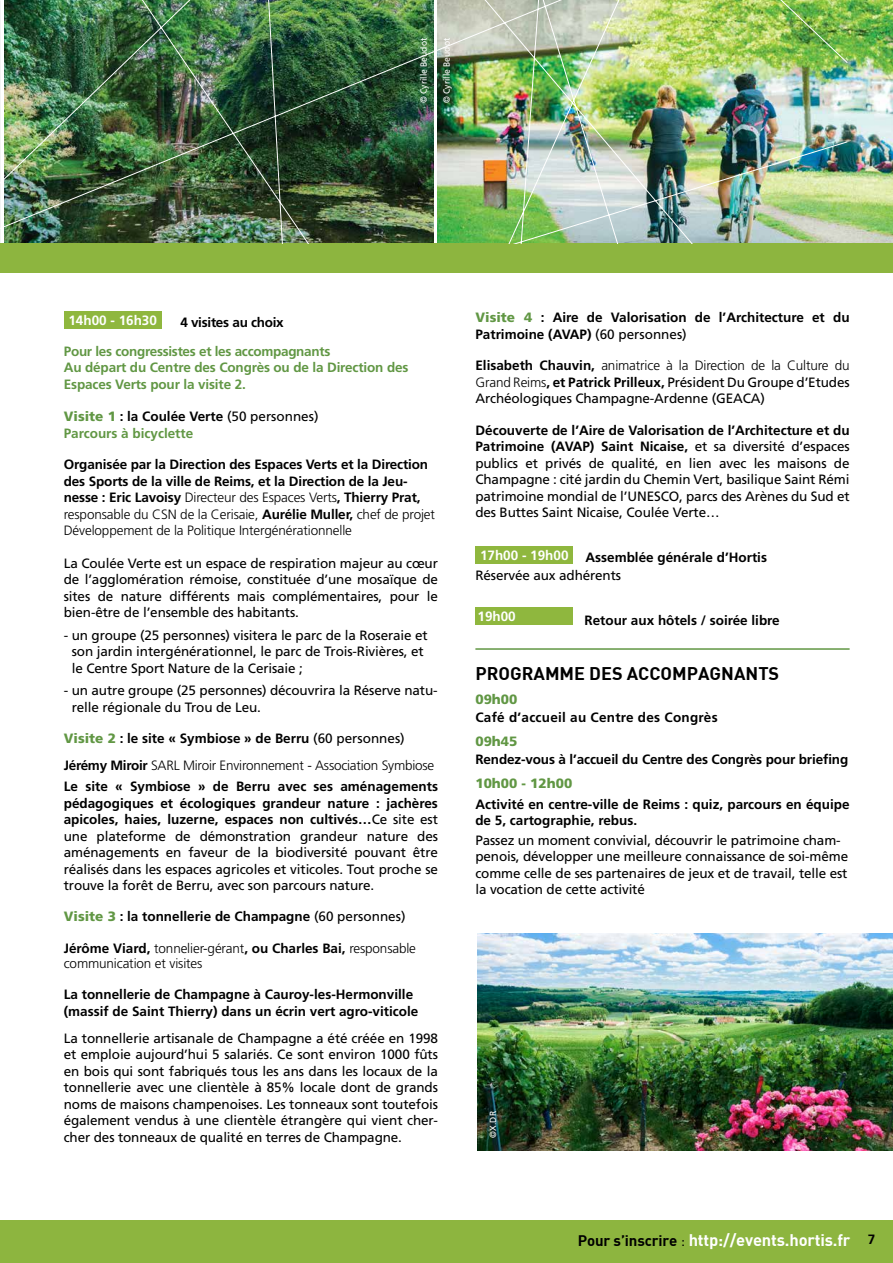
<style>
.page{position:relative;width:893px;height:1263px;background:#fff}
.page>*{position:absolute;margin:0;border:0;box-sizing:border-box;transform-origin:0 0}
.t1{font:18px "DIN Bold";color:#000}
.t2{font:16.5px "DIN Bold";letter-spacing:-.01em;color:#fff}
.t3{font:13.5px/16.5px "Frutiger LT Std";letter-spacing:-.01em;color:#000;text-align:justify}
.t4{font:700 13.5px/16.5px "Frutiger LT Std";color:#000}
.t5{font:300 13.5px/27.2px "Frutiger LT Std";letter-spacing:-.01em;color:#000}
.t6{font:700 13.5px/16.5px "Frutiger LT Std";letter-spacing:-.01em;color:#619744}
.t7{font:700 13.5px "Frutiger LT Std";letter-spacing:.02em;color:#000}
.t8{font:700 13.5px "Frutiger LT Std";color:#fff}
.t9{font:900 13.5px "Frutiger LT Std";color:#619744}
.t10{font:700 13.5px "Frutiger LT Std";letter-spacing:-.02em;color:#000}
.t11{font:9px "Frutiger";color:#fff;scale:.95 1}
.s1{font-weight:900}
.s2{color:#000}
.s3{font-weight:400;color:#000}
.s4{font-weight:300}
.s5{font-weight:900;color:#619744}
.s6{font-weight:700}
.s7{font-weight:400}
.s8{font-size:15px;color:#000}
.s9{font-family:"DIN";font-size:15px;color:#000}
.s10{font-family:"Frutiger LT Std";font-weight:700;font-size:13.5px;color:#000}
</style>
<div class="page">
<div style="left:0;top:1220px;width:893px;height:43px;background:#8db53f"></div>
<hr style="left:0;top:243px;width:1px;height:30px;background:#8db53f">
<div style="left:1px;top:243px;width:892px;height:30px;background:#8db53f"></div>
<hr style="left:475px;top:648px;width:375px;height:2px;background:#619744">
<div style="left:64px;top:311px;width:98px;height:17px;background:#8fb73e"></div>
<div style="left:475px;top:546px;width:98px;height:17px;background:#8fb73e"></div>
<div style="left:475px;top:607px;width:98px;height:17px;background:#8fb73e"></div>
<img style="left:477px;top:933px;width:416px;height:217px">
<img style="left:0;top:0;width:893px;height:243px">
<p class="t11" style="left:418px;top:103px;width:70px;rotate:-90deg">© Cyrille Beudot</p>
<p class="t11" style="left:441px;top:103px;width:70px;rotate:-90deg">© Cyrille Beudot</p>
<p class="t8" style="left:68px;top:312px;width:90px">14h00 - 16h30</p>
<p class="t10" style="left:180px;top:315px;width:105px">4 visites au choix</p>
<p class="t6" style="left:64px;top:343px;width:346px">Pour les congressistes et les accompagnants<br>Au départ du Centre des Congrès ou de la Direction des<br>Espaces Verts pour la visite 2.</p>
<p class="t6" style="left:64px;top:408px;width:256px"><span class="s1">Visite 1</span> <span class="s2">: la Coulée Verte</span> <span class="s3">(50 personnes)<br></span>Parcours à bicyclette</p>
<p class="t4" style="left:64px;top:457px;width:373px">Organisée par la Direction des Espaces Verts et la Direction des Sports de la ville de Reims, et la Direction de la Jeu&shy;nesse : Eric Lavoisy <span class="s4">Directeur des Espaces Verts</span>, Thierry Prat, <span class="s4">responsable du CSN de la Cerisaie,</span> Aurélie Muller, <span class="s4">chef de projet Développement de la Politique Intergénérationnelle</span></p>
<p class="t3" style="left:64px;top:555px;width:376px">La Coulée Verte est un espace de respiration majeur au cœur de l’agglomération rémoise, constituée d’une mosaïque de sites de nature différents mais complémentaires, pour le bien-être de l’ensemble des habitants.</p>
<p class="t3" style="left:72px;top:627px;width:358px;text-align:left;text-indent:-8px">- un groupe (25 personnes) visitera le parc de la Roseraie et son jardin intergénérationnel, le parc de Trois-Rivières, et le Centre Sport Nature de la Cerisaie ;</p>
<p class="t3" style="left:72px;top:682px;width:367px;text-indent:-8px">- un autre groupe (25 personnes) découvrira la Réserve natu&shy;relle régionale du Trou de Leu.</p>
<p class="t5" style="left:64px;top:725px;width:372px"><span class="s5">Visite 2</span> <span class="s6">: le site « Symbiose » de Berru</span> <span class="s7">(60 personnes)<br></span><span class="s6">Jérémy Miroir</span> SARL Miroir Environnement - Association Symbiose</p>
<p class="t3" style="left:64px;top:778px;width:376px"><span class="s6">Le site « Symbiose » de Berru avec ses aménagements pédagogiques et écologiques grandeur nature : jachères apicoles, haies, luzerne, espaces non cultivés…</span>Ce site est une plateforme de démonstration grandeur nature des aménagements en faveur de la biodiversité pouvant être réalisés dans les espaces agricoles et viticoles. Tout proche se trouve la forêt de Berru, avec son parcours nature.</p>
<p class="t4" style="left:64px;top:909px;width:343px"><span class="s5">Visite 3</span> : la tonnellerie de Champagne <span class="s7">(60 personnes)</span></p>
<p class="t5" style="left:64px;top:941px;width:354px;line-height:15px"><span class="s6">Jérôme Viard,</span> tonnelier-gérant<span class="s6">, ou Charles Bai,</span> responsable communication et visites</p>
<p class="t4" style="left:64px;top:986px;width:356px">La tonnellerie de Champagne à Cauroy-les-Hermonville (massif de Saint Thierry) dans un écrin vert agro-viticole</p>
<p class="t3" style="left:64px;top:1030px;width:376px">La tonnellerie artisanale de Champagne a été créée en 1998 et emploie aujourd’hui 5 salariés. Ce sont environ 1000 fûts en bois qui sont fabriqués tous les ans dans les locaux de la tonnellerie avec une clientèle à 85% locale dont de grands noms de maisons champenoises. Les tonneaux sont toutefois également vendus à une clientèle étrangère qui vient cher&shy;cher des tonneaux de qualité en terres de Champagne.</p>
<p class="t4" style="left:475px;top:309px;width:376px"><span class="s5">Visite 4</span> : Aire de Valorisation de l’Architecture et du<br>Patrimoine (AVAP) <span class="s7">(60 personnes)</span></p>
<p class="t3" style="left:475px;top:357px;width:376px"><span class="s6">Elisabeth Chauvin,</span> <span class="s4">animatrice à la Direction de la Culture du Grand Reims</span><span class="s6">, et Patrick Prilleux,</span> Président Du Groupe d’Etudes Archéologiques Champagne-Ardenne (GEACA)</p>
<p class="t3" style="left:475px;top:422px;width:376px"><span class="s6">Découverte de l’Aire de Valorisation de l’Architecture et du Patrimoine (AVAP) Saint Nicaise,</span> et sa diversité d’espaces publics et privés de qualité, en lien avec les maisons de Champagne : cité jardin du Chemin Vert, basilique Saint Rémi patrimoine mondial de l’UNESCO, parcs des Arènes du Sud et des Buttes Saint Nicaise, Coulée Verte…</p>
<p class="t8" style="left:480px;top:547px;width:90px">17h00 - 19h00</p>
<p class="t4" style="left:585px;top:549px;width:183px">Assemblée générale d’Hortis</p>
<p class="t3" style="left:475px;top:567px;width:147px">Réservée aux adhérents</p>
<p class="t8" style="left:477px;top:608px;width:40px">19h00</p>
<p class="t4" style="left:584px;top:612px;width:197px">Retour aux hôtels / soirée libre</p>
<h1 class="t1" style="left:475px;top:661px;width:305px">programme des accompagnants</h1>
<p class="t9" style="left:475px;top:691px;width:44px">09h00</p>
<p class="t7" style="left:475px;top:709px;width:244px">Café d’accueil au Centre des Congrès</p>
<p class="t9" style="left:475px;top:733px;width:44px">09h45</p>
<p class="t4" style="left:475px;top:751px;width:374px">Rendez-vous à l’accueil du Centre des Congrès pour briefing</p>
<p class="t9" style="left:475px;top:775px;width:98px">10h00 - 12h00</p>
<p class="t4" style="left:475px;top:796px;width:376px">Activité en centre-ville de Reims : quiz, parcours en équipe de 5, cartographie, rebus.</p>
<p class="t3" style="left:475px;top:832px;width:374px;text-align:left">Passez un moment convivial, découvrir le patrimoine cham&shy;penois, développer une meilleure connaissance de soi-même comme celle de ses partenaires de jeux et de travail, telle est la vocation de cette activité</p>
<p class="t11" style="left:488px;top:1137px;width:29px;rotate:-90deg">©X.DR</p>
<p class="t2" style="left:578px;top:1229px;width:299px"><span class="s8">Pour s’inscrire</span> <span class="s9">:</span> http://events.hortis.fr <span class="s10">7</span></p>
</div>
